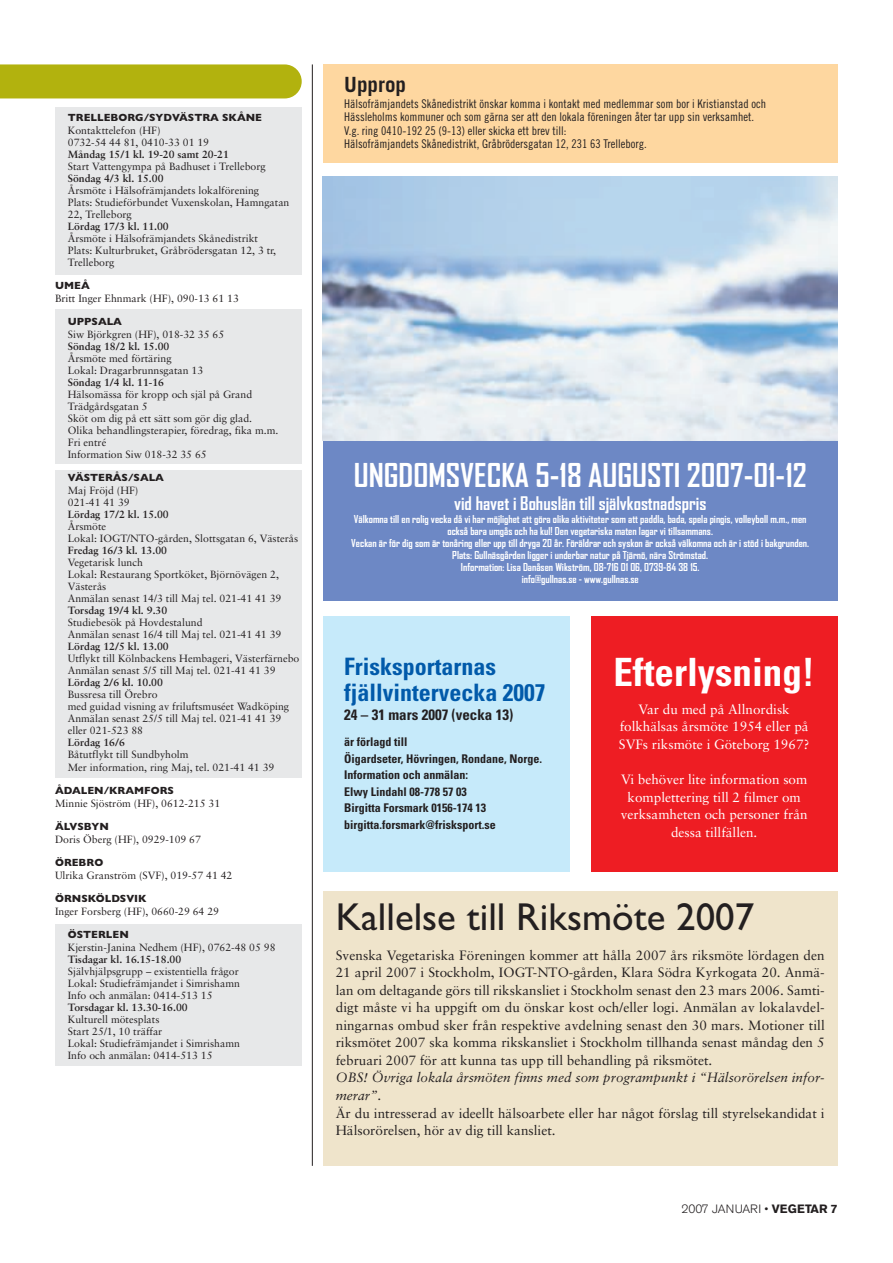
<style>
.page{position:relative;width:893px;height:1263px;background:#fff}
.page>*{position:absolute;margin:0;border:0;box-sizing:border-box;transform-origin:0 0}
.t1{font:39px "Gill Sans";color:#231f20}
.t2{font:700 condensed 39px "Univers";color:#fff}
.t3{font:700 31.5px "Agency FB";color:#fff}
.t4{font:700 condensed 24px/25.5px "Univers";color:#015aaa}
.t5{font:700 21px "Trade Gothic";color:#231f20}
.t6{font:700 18px "Agency FB";color:#fff}
.t7{font:700 condensed 15px "Univers";color:#231f20}
.t8{font:13.5px/17.5px "Sabon";color:#231f20;text-align:justify}
.t9{font:13.5px/17.5px "Sabon";color:#fff;text-align:center}
.t10{font:italic 13.5px/17.5px "Sabon";color:#231f20}
.t11{font:12px/13.5px "Trade Gothic Cond Eighteen";color:#231f20}
.t12{font:700 condensed 12px/16.5px "Univers";color:#231f20}
.t13{font:300 12px "Akzidenz Grotesk BE";color:#231f20}
.t14{font:10.5px/12px "Sabon";color:#231f20}
.t15{font:700 10.5px/12px "Agency FB";color:#fff;text-align:center}
.t16{font:700 10.5px "Sabon";color:#231f20}
.t17{font:700 10.5px "Gill Sans";color:#231f20}
.s1{font-weight:700}
</style>
<div class="page">
<div style="left:55px;top:310px;width:247px;height:154px;background:#e7e8e9"></div>
<div style="left:55px;top:107px;width:247px;height:167px;background:#e7e8e9"></div>
<div style="left:55px;top:470px;width:247px;height:308px;background:#e7e8e9"></div>
<div style="left:55px;top:925px;width:247px;height:141px;background:#e7e8e9"></div>
<div style="left:0;top:64px;width:302px;height:34px;background:#b2b20e"></div>
<hr style="left:312px;top:64px;width:1px;height:1102px;background:#231f20">
<div style="left:323px;top:617px;width:247px;height:255px;background:#c6eafa"></div>
<div style="left:323px;top:891px;width:514px;height:275px;background:#efe4cb"></div>
<div style="left:591px;top:617px;width:246px;height:255px;background:#ee1d23"></div>
<div style="left:323px;top:64px;width:514px;height:99px;background:#fed7a0"></div>
<div style="left:323px;top:422px;width:514px;height:179px;background:#6d88c5"></div>
<img style="left:323px;top:176px;width:514px;height:264px">
<p class="t17" style="left:68px;top:111px;width:196px">TRELLEBORG/SYDVÄSTRA SKÅNE</p>
<p class="t14" style="left:68px;top:124px;width:143px">Kontakttelefon (HF)<br>0732-54 44 81, 0410-33 01 19</p>
<p class="t16" style="left:68px;top:147px;width:163px">Måndag 15/1 kl. 19-20 samt 20-21</p>
<p class="t14" style="left:68px;top:160px;width:199px">Start Vattengympa på Badhuset i Trelleborg</p>
<p class="t16" style="left:68px;top:171px;width:97px">Söndag 4/3 kl. 15.00</p>
<p class="t14" style="left:68px;top:184px;width:223px">Årsmöte i Hälsofrämjandets lokalförening<br>Plats: Studieförbundet Vuxenskolan, Hamngatan<br>22, Trelleborg</p>
<p class="t16" style="left:68px;top:219px;width:102px">Lördag 17/3 kl. 11.00</p>
<p class="t14" style="left:68px;top:232px;width:210px">Årsmöte i Hälsofrämjandets Skånedistrikt<br>Plats: Kulturbruket, Gråbrödersgatan 12, 3 tr,<br>Trelleborg</p>
<p class="t17" style="left:55px;top:279px;width:36px">UMEÅ</p>
<p class="t14" style="left:55px;top:292px;width:185px">Britt Inger Ehnmark (HF), 090-13 61 13</p>
<p class="t17" style="left:68px;top:315px;width:56px">UPPSALA</p>
<p class="t14" style="left:68px;top:328px;width:158px">Siw Björkgren (HF), 018-32 35 65</p>
<p class="t16" style="left:68px;top:340px;width:103px">Söndag 18/2 kl. 15.00</p>
<p class="t14" style="left:68px;top:352px;width:137px">Årsmöte med förtäring<br>Lokal: Dragarbrunnsgatan 13</p>
<p class="t16" style="left:68px;top:376px;width:98px">Söndag 1/4 kl. 11-16</p>
<p class="t14" style="left:68px;top:388px;width:212px">Hälsomässa för kropp och själ på Grand<br>Trädgårdsgatan 5<br>Sköt om dig på ett sätt som gör dig glad.<br>Olika behandlingsterapier, föredrag, fika m.m.<br>Fri entré<br>Information Siw 018-32 35 65</p>
<p class="t17" style="left:68px;top:472px;width:98px">VÄSTERÅS/SALA</p>
<p class="t14" style="left:68px;top:484px;width:72px">Maj Fröjd (HF)<br>021-41 41 39</p>
<p class="t16" style="left:68px;top:508px;width:102px">Lördag 17/2 kl. 15.00</p>
<p class="t14" style="left:68px;top:520px;width:232px">Årsmöte<br>Lokal: IOGT/NTO-gården, Slottsgatan 6, Västerås</p>
<p class="t16" style="left:68px;top:544px;width:101px">Fredag 16/3 kl. 13.00</p>
<p class="t14" style="left:68px;top:556px;width:215px">Vegetarisk lunch<br>Lokal: Restaurang Sportköket, Björnövägen 2,<br>Västerås<br>Anmälan senast 14/3 till Maj tel. 021-41 41 39</p>
<p class="t16" style="left:68px;top:604px;width:101px">Torsdag 19/4 kl. 9.30</p>
<p class="t14" style="left:68px;top:616px;width:215px">Studiebesök på Hovdestalund<br>Anmälan senast 16/4 till Maj tel. 021-41 41 39</p>
<p class="t16" style="left:68px;top:640px;width:102px">Lördag 12/5 kl. 13.00</p>
<p class="t14" style="left:68px;top:652px;width:233px">Utflykt till Kölnbackens Hembageri, Västerfärnebo<br>Anmälan senast 5/5 till Maj tel. 021-41 41 39</p>
<p class="t16" style="left:68px;top:676px;width:97px">Lördag 2/6 kl. 10.00</p>
<p class="t14" style="left:68px;top:689px;width:223px">Bussresa till Örebro<br>med guidad visning av friluftsmuséet Wadköping<br>Anmälan senast 25/5 till Maj tel. 021-41 41 39 eller 021-523 88</p>
<p class="t16" style="left:68px;top:736px;width:59px">Lördag 16/6</p>
<p class="t14" style="left:68px;top:749px;width:208px">Båtutflykt till Sundbyholm<br>Mer information, ring Maj, tel. 021-41 41 39</p>
<p class="t17" style="left:55px;top:784px;width:120px">ÅDALEN/KRAMFORS</p>
<p class="t14" style="left:55px;top:797px;width:167px">Minnie Sjöström (HF), 0612-215 31</p>
<p class="t17" style="left:55px;top:820px;width:55px">ÄLVSBYN</p>
<p class="t14" style="left:55px;top:833px;width:147px">Doris Öberg (HF), 0929-109 67</p>
<p class="t17" style="left:55px;top:856px;width:50px">ÖREBRO</p>
<p class="t14" style="left:55px;top:869px;width:179px">Ulrika Granström (SVF), 019-57 41 42</p>
<p class="t17" style="left:55px;top:892px;width:93px">ÖRNSKÖLDSVIK</p>
<p class="t14" style="left:55px;top:905px;width:165px">Inger Forsberg (HF), 0660-29 64 29</p>
<p class="t17" style="left:68px;top:928px;width:63px">ÖSTERLEN</p>
<p class="t14" style="left:68px;top:941px;width:209px">Kjerstin-Janina Nedhem (HF), 0762-48 05 98</p>
<p class="t16" style="left:68px;top:952px;width:115px">Tisdagar kl. 16.15-18.00</p>
<p class="t14" style="left:68px;top:965px;width:174px;text-align:justify">Självhjälpsgrupp – existentiella frågor Lokal: Studiefrämjandet i Simrishamn Info och anmälan: 0414-513 15</p>
<p class="t16" style="left:68px;top:1001px;width:121px">Torsdagar kl. 13.30-16.00</p>
<p class="t14" style="left:68px;top:1013px;width:174px">Kulturell mötesplats<br>Start 25/1, 10 träffar<br>Lokal: Studiefrämjandet i Simrishamn<br>Info och anmälan: 0414-513 15</p>
<h3 class="t5" style="left:344px;top:72px;width:63px">Upprop</h3>
<p class="t11" style="left:344px;top:97px;width:423px">Hälsofrämjandets Skånedistrikt önskar komma i kontakt med medlemmar som bor i Kristianstad och Hässleholms kommuner och som gärna ser att den lokala föreningen åter tar upp sin verksamhet.<br>V.g. ring 0410-192 25 (9-13) eller skicka ett brev till:<br>Hälsofrämjandets Skånedistrikt, Gråbrödersgatan 12, 231 63 Trelleborg.</p>
<h2 class="t3" style="left:354px;top:455px;width:454px">UNGDOMSVECKA 5-18 AUGUSTI 2007-01-12</h2>
<h3 class="t6" style="left:454px;top:492px;width:254px">vid havet i Bohuslän till självkostnadspris</h3>
<p class="t15" style="left:351px;top:513px;width:459px">Välkomna till en rolig vecka då vi har möjlighet att göra olika aktiviteter som att paddla, bada, spela pingis, volleyboll m.m., men också bara umgås och ha kul! Den vegetariska maten lagar vi tillsammans.<br>Veckan är för dig som är tonåring eller upp till dryga 20 år. Föräldrar och syskon är också välkomna och är i stöd i bakgrunden.<br>Plats: Gullnäsgården ligger i underbar natur på Tjärnö, nära Strömstad.<br>Information: Lisa Danåsen Wikström, 08-716 01 06, 0739-84 38 15.<br>info@gullnas.se - www.gullnas.se</p>
<h3 class="t4" style="left:344px;top:654px;width:203px">Frisksportarnas fjällvintervecka 2007</h3>
<h3 class="t7" style="left:344px;top:705px;width:171px">24 – 31 mars 2007 (vecka 13)</h3>
<p class="t12" style="left:344px;top:733px;width:199px">är förlagd till<br>Öigardseter, Hövringen, Rondane, Norge.<br>Information och anmälan:<br>Elwy Lindahl 08-778 57 03<br>Birgitta Forsmark 0156-174 13 birgitta.forsmark@frisksport.se</p>
<h1 class="t2" style="left:613px;top:648px;width:203px">Efterlysning!</h1>
<p class="t9" style="left:619px;top:700px;width:192px">Var du med på Allnordisk folkhälsas årsmöte 1954 eller på<br>SVFs riksmöte i Göteborg 1967?</p>
<p class="t9" style="left:621px;top:770px;width:188px">Vi behöver lite information som komplettering till 2 filmer om verksamheten och personer från dessa tillfällen.</p>
<h1 class="t1" style="left:336px;top:894px;width:420px">Kallelse till Riksmöte 2007</h1>
<p class="t8" style="left:336px;top:946px;width:491px">Svenska Vegetariska Föreningen kommer att hålla 2007 års riksmöte lördagen den 21 april 2007 i Stockholm, IOGT-NTO-gården, Klara Södra Kyrkogata 20. Anmä&shy;lan om deltagande görs till rikskansliet i Stockholm senast den 23 mars 2006. Samti&shy;digt måste vi ha uppgift om du önskar kost och/eller logi. Anmälan av lokalavdel&shy;ningarnas ombud sker från respektive avdelning senast den 30 mars. Motioner till riksmötet 2007 ska komma rikskansliet i Stockholm tillhanda senast måndag den 5 februari 2007 för att kunna tas upp till behandling på riksmötet.</p>
<p class="t10" style="left:336px;top:1069px;width:490px">OBS! Övriga lokala årsmöten finns med som programpunkt i “Hälsorörelsen infor&shy;merar”.</p>
<p class="t8" style="left:336px;top:1104px;width:490px">Är du intresserad av ideellt hälsoarbete eller har något förslag till styrelsekandidat i<br>Hälsorörelsen, hör av dig till kansliet.</p>
<p class="t13" style="left:681px;top:1202px;width:158px">2007 JANUARI • <span class="s1">VEGETAR 7</span></p>
</div>
